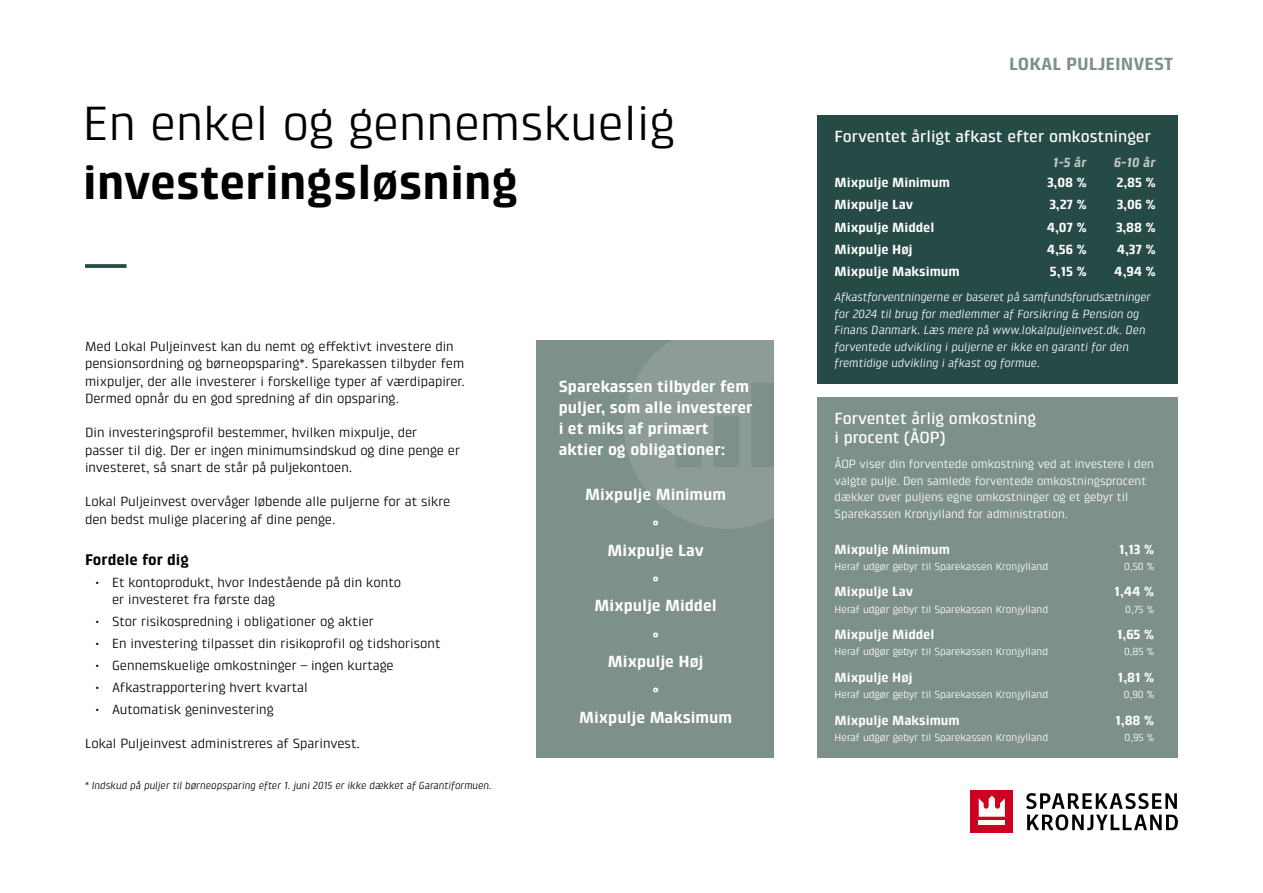
<style>
.page{position:relative;width:1263px;height:893px;background:#fff}
.page>*{position:absolute;margin:0;border:0;box-sizing:border-box;transform-origin:0 0}
.t1{font:49.05px "Klint LT Pro";color:#000}
.t2{font:700 49.05px "Klint LT Pro";color:#000}
.t3{font:700 18px "Klint LT Pro";color:#7e9189}
.t4{font:700 16.5px/32.4px "Klint LT Pro";color:#fff;text-align:center}
.t5{font:500 16.5px/19.5px "Klint LT Pro";color:#fff}
.t6{font:700 15.75px "Klint LT Pro";color:#000}
.t7{font:13.5px/17.2px "Klint LT Pro";color:#000}
.t8{font:700 13.5px "Klint LT Pro";color:#fff}
.t9{font:italic 700 13.5px "Klint LT Pro";color:#c1c6c2}
.t10{font:italic 12px/16.5px "Klint LT Pro";color:#fff}
.t11{font:12px/16.5px "Klint LT Pro";color:#fff}
.t12{font:10.5px "Klint LT Pro";color:#fff}
.t13{font:italic 10.5px "Klint LT Pro";color:#000}
</style>
<div class="page">
<div style="left:970px;top:790px;width:43px;height:43px;background:#ce001f"></div>
<svg style="left:979px;top:795px;width:26px;height:22px"></svg>
<hr style="left:979px;top:820px;width:26px;height:4px;background:#fbfbfa">
<svg style="left:1026px;top:793px;width:152px;height:37px"></svg>
<div style="left:536px;top:340px;width:238px;height:418px;background:#7e9189"></div>
<svg style="left:624px;top:340px;width:204px;height:189px"></svg>
<div style="left:817px;top:398px;width:361px;height:360px;background:#7e9189"></div>
<div style="left:817px;top:116px;width:361px;height:268px;background:#264a46"></div>
<svg style="left:85px;top:264px;width:42px;height:4px"></svg>
<h1 class="t1" style="left:83px;top:95px;width:594px">En enkel og gennemskuelig</h1>
<h1 class="t2" style="left:83px;top:154px;width:437px">investeringsløsning</h1>
<p class="t7" style="left:85px;top:338px;width:381px">Med Lokal Puljeinvest kan du nemt og effektivt investere din pensionsordning og børneopsparing*. Sparekassen tilbyder fem mixpuljer, der alle investerer i forskellige typer af værdipapirer.<br>Dermed opnår du en god spredning af din opsparing.</p>
<p class="t7" style="left:85px;top:424px;width:377px">Din investeringsprofil bestemmer, hvilken mixpulje, der<br>passer til dig. Der er ingen minimumsindskud og dine penge er investeret, så snart de står på puljekontoen.</p>
<p class="t7" style="left:85px;top:493px;width:367px">Lokal Puljeinvest overvåger løbende alle puljerne for at sikre den bedst mulige placering af dine penge.</p>
<p class="t6" style="left:85px;top:550px;width:106px">Fordele for dig</p>
<p class="t7" style="left:112px;top:573px;width:290px;text-indent:-16px">• Et kontoprodukt, hvor Indestående på din konto er investeret fra første dag</p>
<p class="t7" style="left:96px;top:612px;width:280px">• Stor risikospredning i obligationer og aktier</p>
<p class="t7" style="left:96px;top:634px;width:347px">• En investering tilpasset din risikoprofil og tidshorisont</p>
<p class="t7" style="left:96px;top:656px;width:300px">• Gennemskuelige omkostninger – ingen kurtage</p>
<p class="t7" style="left:96px;top:678px;width:214px">• Afkastrapportering hvert kvartal</p>
<p class="t7" style="left:96px;top:700px;width:180px">• Automatisk geninvestering</p>
<p class="t7" style="left:85px;top:735px;width:276px">Lokal Puljeinvest administreres af Sparinvest.</p>
<p class="t13" style="left:85px;top:780px;width:408px">* Indskud på puljer til børneopsparing efter 1. juni 2015 er ikke dækket af Garantiformuen.</p>
<p class="t4" style="left:559px;top:376px;width:195px;line-height:21px;text-align:left">Sparekassen tilbyder fem puljer, som alle investerer i et miks af primært aktier og obligationer:</p>
<p class="t4" style="left:585px;top:478px;width:142px">Mixpulje Minimum °</p>
<p class="t4" style="left:608px;top:534px;width:98px">Mixpulje Lav °</p>
<p class="t4" style="left:595px;top:589px;width:124px">Mixpulje Middel °</p>
<p class="t4" style="left:608px;top:645px;width:97px">Mixpulje Høj °</p>
<p class="t4" style="left:579px;top:701px;width:154px">Mixpulje Maksimum</p>
<h2 class="t3" style="left:1009px;top:53px;width:166px">LOKAL PULJEINVEST</h2>
<p class="t5" style="left:834px;top:126px;width:318px">Forventet årligt afkast efter omkostninger</p>
<p class="t9" style="left:1053px;top:155px;width:35px">1-5 år</p>
<p class="t9" style="left:1114px;top:155px;width:43px">6-10 år</p>
<p class="t8" style="left:834px;top:175px;width:117px">Mixpulje Minimum</p>
<p class="t8" style="left:1047px;top:175px;width:41px">3,08 %</p>
<p class="t8" style="left:1116px;top:175px;width:41px">2,85 %</p>
<p class="t8" style="left:834px;top:197px;width:80px">Mixpulje Lav</p>
<p class="t8" style="left:1049px;top:197px;width:39px">3,27 %</p>
<p class="t8" style="left:1117px;top:197px;width:40px">3,06 %</p>
<p class="t8" style="left:834px;top:219px;width:101px">Mixpulje Middel</p>
<p class="t8" style="left:1047px;top:219px;width:41px">4,07 %</p>
<p class="t8" style="left:1116px;top:219px;width:41px">3,88 %</p>
<p class="t8" style="left:834px;top:242px;width:80px">Mixpulje Høj</p>
<p class="t8" style="left:1047px;top:242px;width:41px">4,56 %</p>
<p class="t8" style="left:1117px;top:242px;width:40px">4,37 %</p>
<p class="t8" style="left:834px;top:264px;width:127px">Mixpulje Maksimum</p>
<p class="t8" style="left:1050px;top:264px;width:38px">5,15 %</p>
<p class="t8" style="left:1114px;top:264px;width:43px">4,94 %</p>
<p class="t10" style="left:834px;top:289px;width:318px">Afkastforventningerne er baseret på samfundsforudsætninger for 2024 til brug for medlemmer af Forsikring &amp; Pension og Finans Danmark. Læs mere på www.lokalpuljeinvest.dk. Den forventede udvikling i puljerne er ikke en garanti for den fremtidige udvikling i afkast og formue.</p>
<p class="t5" style="left:834px;top:408px;width:203px">Forventet årlig omkostning i procent (ÅOP)</p>
<p class="t11" style="left:834px;top:456px;width:321px">ÅOP viser din forventede omkostning ved at investere i den valgte pulje. Den samlede forventede omkostningsprocent dækker over puljens egne omkostninger og et gebyr til Sparekassen Kronjylland for administration.</p>
<p class="t8" style="left:834px;top:541px;width:117px">Mixpulje Minimum</p>
<p class="t8" style="left:1119px;top:541px;width:36px">1,13 %</p>
<p class="t12" style="left:834px;top:560px;width:215px">Heraf udgør gebyr til Sparekassen Kronjylland</p>
<p class="t12" style="left:1124px;top:560px;width:31px">0,50 %</p>
<p class="t8" style="left:834px;top:584px;width:80px">Mixpulje Lav</p>
<p class="t8" style="left:1115px;top:584px;width:41px">1,44 %</p>
<p class="t12" style="left:834px;top:603px;width:215px">Heraf udgør gebyr til Sparekassen Kronjylland</p>
<p class="t12" style="left:1125px;top:603px;width:30px">0,75 %</p>
<p class="t8" style="left:834px;top:627px;width:101px">Mixpulje Middel</p>
<p class="t8" style="left:1117px;top:627px;width:38px">1,65 %</p>
<p class="t12" style="left:834px;top:646px;width:215px">Heraf udgør gebyr til Sparekassen Kronjylland</p>
<p class="t12" style="left:1124px;top:646px;width:32px">0,85 %</p>
<p class="t8" style="left:834px;top:670px;width:80px">Mixpulje Høj</p>
<p class="t8" style="left:1118px;top:670px;width:38px">1,81 %</p>
<p class="t12" style="left:834px;top:689px;width:215px">Heraf udgør gebyr til Sparekassen Kronjylland</p>
<p class="t12" style="left:1124px;top:689px;width:32px">0,90 %</p>
<p class="t8" style="left:834px;top:712px;width:127px">Mixpulje Maksimum</p>
<p class="t8" style="left:1115px;top:712px;width:40px">1,88 %</p>
<p class="t12" style="left:834px;top:731px;width:215px">Heraf udgør gebyr til Sparekassen Kronjylland</p>
<p class="t12" style="left:1124px;top:731px;width:31px">0,95 %</p>
</div>
